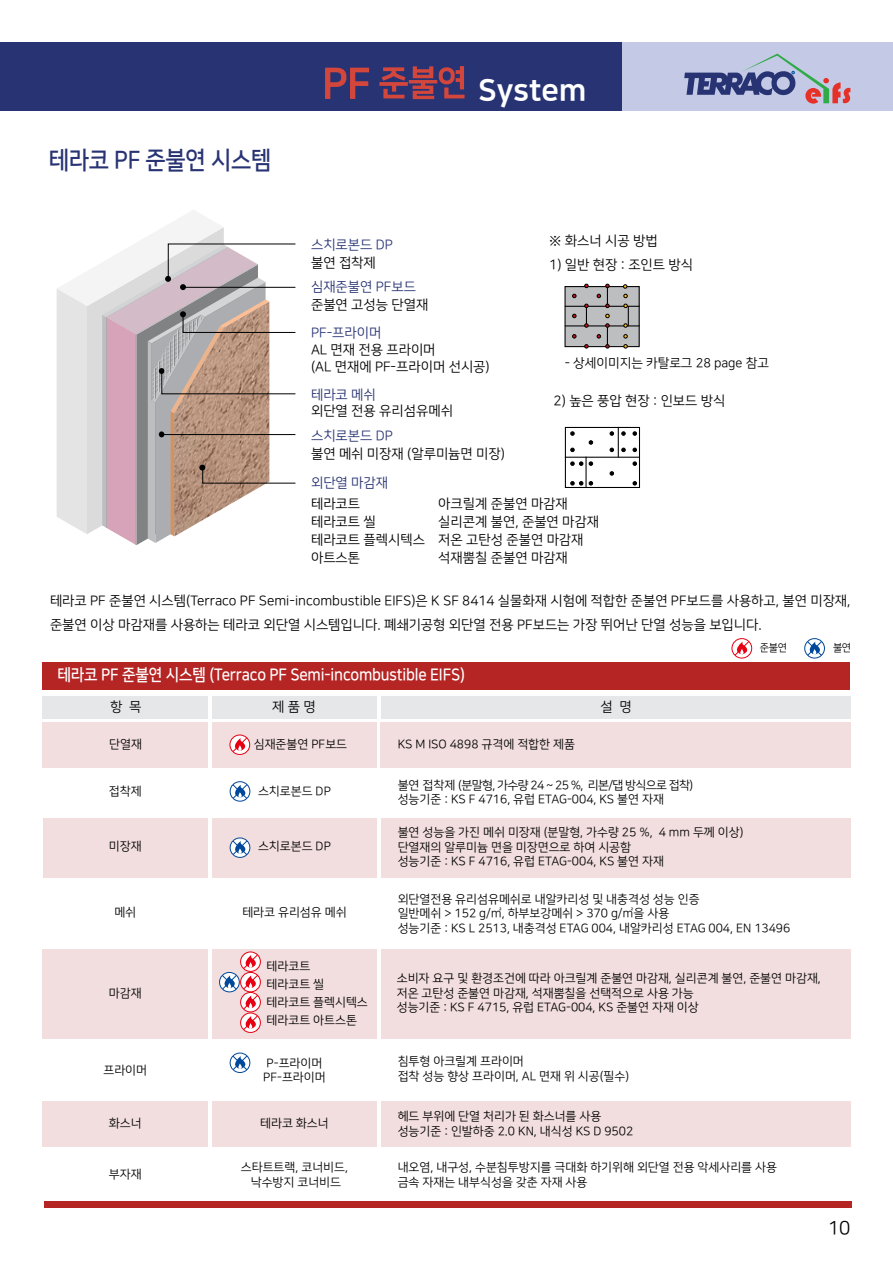
<style>
.page{position:relative;width:893px;height:1263px;background:#fff}
.page>*{position:absolute;margin:0;border:0;box-sizing:border-box;transform-origin:0 0}
.t1{font:30px "Nanum Square OTFEB";color:#fff}
.t2{font:24.75px "Nanum Square OTFB";letter-spacing:-.01em;color:#283373;scale:.9 1}
.t3{font:18.75px "Nanum Square OTFR";color:#000}
.t4{font:16.5px "Nanum Square OTFB";letter-spacing:-.01em;color:#fff;scale:.9 1}
.t5{font:13.5px/18px "Nanum Square OTFR";color:#000}
.t6{font:13.5px "Nanum Square OTFR";color:#283373}
.t7{font:12.75px "Nanum Square OTFR";color:#000}
.t8{font:12px/14.4px "Nanum Square OTFR";color:#000}
.t9{font:10.5px "Nanum Square OTFR";color:#000}
</style>
<div class="page">
<div style="left:0;top:43px;width:893px;height:68px;background:#283373"></div>
<div style="left:622px;top:43px;width:271px;height:68px;background:#c4cae5"></div>
<svg style="left:684px;top:54px;width:166px;height:50px"></svg>
<div style="left:43px;top:662px;width:807px;height:27px;background:#b42524"></div>
<div style="left:44px;top:1201px;width:808px;height:6px;background:#b42524"></div>
<svg style="left:57px;top:210px;width:239px;height:335px"></svg>
<svg style="left:731px;top:638px;width:22px;height:21px"></svg>
<svg style="left:804px;top:638px;width:21px;height:21px"></svg>
<div style="left:565px;top:287px;width:75px;height:59px;background:#bcbec0"></div>
<div style="left:564px;top:286px;width:76px;height:61px;border:1px solid #000"></div>
<div style="left:565px;top:427px;width:75px;height:61px;border:1px solid #000"></div>
<hr style="left:565px;top:306px;width:75px;height:1px;background:#000">
<hr style="left:565px;top:457px;width:75px;height:1px;background:#000">
<hr style="left:565px;top:325px;width:75px;height:1px;background:#000">
<hr style="left:618px;top:427px;width:1px;height:30px;background:#000">
<hr style="left:585px;top:457px;width:2px;height:30px;background:#000">
<svg style="left:623px;top:285px;width:4px;height:3px"></svg>
<svg style="left:584px;top:284px;width:4px;height:4px"></svg>
<svg style="left:572px;top:294px;width:4px;height:4px"></svg>
<svg style="left:572px;top:334px;width:4px;height:4px"></svg>
<svg style="left:572px;top:314px;width:4px;height:4px"></svg>
<svg style="left:606px;top:314px;width:3px;height:4px"></svg>
<svg style="left:624px;top:294px;width:3px;height:4px"></svg>
<svg style="left:624px;top:334px;width:3px;height:4px"></svg>
<svg style="left:597px;top:284px;width:12px;height:24px"></svg>
<svg style="left:624px;top:304px;width:5px;height:23px"></svg>
<svg style="left:584px;top:304px;width:4px;height:23px"></svg>
<svg style="left:597px;top:324px;width:12px;height:24px"></svg>
<svg style="left:624px;top:344px;width:3px;height:4px"></svg>
<svg style="left:584px;top:344px;width:4px;height:4px"></svg>
<svg style="left:610px;top:432px;width:4px;height:3px"></svg>
<svg style="left:622px;top:448px;width:3px;height:4px"></svg>
<svg style="left:571px;top:448px;width:3px;height:4px"></svg>
<svg style="left:633px;top:432px;width:4px;height:3px"></svg>
<svg style="left:633px;top:448px;width:4px;height:4px"></svg>
<svg style="left:610px;top:448px;width:4px;height:4px"></svg>
<svg style="left:589px;top:441px;width:4px;height:3px"></svg>
<svg style="left:571px;top:481px;width:12px;height:4px"></svg>
<svg style="left:571px;top:462px;width:12px;height:3px"></svg>
<svg style="left:589px;top:481px;width:4px;height:4px"></svg>
<svg style="left:589px;top:462px;width:4px;height:3px"></svg>
<svg style="left:610px;top:471px;width:4px;height:4px"></svg>
<svg style="left:633px;top:462px;width:4px;height:3px"></svg>
<svg style="left:633px;top:481px;width:4px;height:4px"></svg>
<svg style="left:325px;top:66px;width:140px;height:33px"></svg>
<div style="left:381px;top:1101px;width:469px;height:45px;background:#f2dede"></div>
<div style="left:380px;top:722px;width:470px;height:45px;background:#f2dede"></div>
<div style="left:212px;top:1101px;width:165px;height:45px;background:#f2dede"></div>
<div style="left:212px;top:722px;width:165px;height:45px;background:#f2dede"></div>
<div style="left:381px;top:818px;width:469px;height:60px;background:#f2dede"></div>
<div style="left:212px;top:818px;width:165px;height:60px;background:#f2dede"></div>
<div style="left:212px;top:949px;width:165px;height:90px;background:#f2dede"></div>
<div style="left:43px;top:696px;width:165px;height:22px;background:#e6e7e8"></div>
<div style="left:212px;top:696px;width:165px;height:22px;background:#e6e7e8"></div>
<div style="left:381px;top:696px;width:469px;height:22px;background:#e6e7e8"></div>
<div style="left:43px;top:1101px;width:165px;height:45px;background:#f2dede"></div>
<div style="left:43px;top:722px;width:165px;height:45px;background:#f2dede"></div>
<div style="left:43px;top:818px;width:165px;height:60px;background:#f2dede"></div>
<div style="left:43px;top:949px;width:165px;height:90px;background:#f2dede"></div>
<div style="left:381px;top:949px;width:469px;height:90px;background:#f2dede"></div>
<svg style="left:230px;top:734px;width:21px;height:21px"></svg>
<svg style="left:230px;top:781px;width:21px;height:21px"></svg>
<svg style="left:230px;top:837px;width:21px;height:21px"></svg>
<svg style="left:230px;top:1052px;width:21px;height:21px"></svg>
<svg style="left:219px;top:951px;width:42px;height:82px"></svg>
<h2 class="t2" style="left:49px;top:147px;width:249px">테라코 PF 준불연 시스템</h2>
<p class="t6" style="left:311px;top:237px;width:83px">스치로본드 DP</p>
<p class="t5" style="left:311px;top:254px;width:66px">불연 접착제</p>
<p class="t6" style="left:311px;top:280px;width:107px">심재준불연 PF보드</p>
<p class="t5" style="left:311px;top:296px;width:119px">준불연 고성능 단열재</p>
<p class="t6" style="left:311px;top:326px;width:72px">PF-프라이머</p>
<h1 class="t1" style="left:478px;top:74px;width:110px">System</h1>
<p class="t5" style="left:549px;top:232px;width:110px">※ 화스너 시공 방법</p>
<p class="t5" style="left:549px;top:256px;width:145px">1) 일반 현장 : 조인트 방식</p>
<p class="t5" style="left:311px;top:341px;width:180px;line-height:17.5px">AL 면재 전용 프라이머<br>(AL 면재에 PF-프라이머 선시공)</p>
<p class="t6" style="left:311px;top:387px;width:66px">테라코 메쉬</p>
<p class="t5" style="left:311px;top:402px;width:143px">외단열 전용 유리섬유메쉬</p>
<p class="t6" style="left:311px;top:429px;width:83px">스치로본드 DP</p>
<p class="t5" style="left:311px;top:445px;width:195px">불연 메쉬 미장재 (알루미늄면 미장)</p>
<p class="t7" style="left:565px;top:356px;width:206px">- 상세이미지는 카탈로그 28 page 참고</p>
<p class="t5" style="left:554px;top:392px;width:173px">2) 높은 풍압 현장 : 인보드 방식</p>
<p class="t6" style="left:311px;top:476px;width:79px">외단열 마감재</p>
<p class="t5" style="left:311px;top:495px;width:115px">테라코트<br>테라코트 씰 테라코트 플렉시텍스 아트스톤</p>
<p class="t5" style="left:438px;top:495px;width:162px">아크릴계 준불연 마감재 실리콘계 불연, 준불연 마감재 저온 고탄성 준불연 마감재 석재뿜칠 준불연 마감재</p>
<p class="t5" style="left:50px;top:589px;width:802px;line-height:24px">테라코 PF 준불연 시스템(Terraco PF Semi-incombustible EIFS)은 K SF 8414 실물화재 시험에 적합한 준불연 PF보드를 사용하고, 불연 미장재, 준불연 이상 마감재를 사용하는 테라코 외단열 시스템입니다. 폐쇄기공형 외단열 전용 PF보드는 가장 뛰어난 단열 성능을 보입니다.</p>
<h3 class="t4" style="left:58px;top:666px;width:454px">테라코 PF 준불연 시스템 (Terraco PF Semi-incombustible EIFS)</h3>
<p class="t5" style="left:110px;top:698px;width:33px">항 목</p>
<p class="t5" style="left:272px;top:698px;width:45px">제 품 명</p>
<p class="t5" style="left:600px;top:698px;width:33px">설 명</p>
<p class="t8" style="left:109px;top:738px;width:34px">단열재</p>
<p class="t8" style="left:109px;top:785px;width:34px">접착제</p>
<p class="t8" style="left:398px;top:737px;width:179px">KS M ISO 4898 규격에 적합한 제품</p>
<p class="t8" style="left:254px;top:738px;width:95px">심재준불연 PF보드</p>
<p class="t8" style="left:398px;top:778px;width:297px">불연 접착제 (분말형, 가수량 24 ~ 25 %, 리본/댑 방식으로 접착) 성능기준 : KS F 4716, 유럽 ETAG-004, KS 불연 자재</p>
<p class="t8" style="left:258px;top:785px;width:74px">스치로본드 DP</p>
<p class="t8" style="left:109px;top:840px;width:34px">미장재</p>
<p class="t8" style="left:258px;top:840px;width:74px">스치로본드 DP</p>
<p class="t8" style="left:398px;top:825px;width:347px">불연 성능을 가진 메쉬 미장재 (분말형, 가수량 25 %, 4 mm 두께 이상) 단열재의 알루미늄 면을 미장면으로 하여 시공함<br>성능기준 : KS F 4716, 유럽 ETAG-004, KS 불연 자재</p>
<p class="t9" style="left:760px;top:642px;width:29px">준불연</p>
<p class="t9" style="left:833px;top:642px;width:20px">불연</p>
<p class="t8" style="left:114px;top:905px;width:23px">메쉬</p>
<p class="t8" style="left:242px;top:905px;width:106px">테라코 유리섬유 메쉬</p>
<p class="t8" style="left:109px;top:986px;width:34px">마감재</p>
<p class="t8" style="left:103px;top:1063px;width:45px">프라이머</p>
<p class="t8" style="left:267px;top:958px;width:103px;line-height:18px">테라코트<br>테라코트 씰 테라코트 플렉시텍스 테라코트 아트스톤</p>
<p class="t8" style="left:263px;top:1056px;width:64px">P-프라이머<br>PF-프라이머</p>
<p class="t8" style="left:398px;top:892px;width:394px">외단열전용 유리섬유메쉬로 내알카리성 및 내충격성 성능 인증<br>일반메쉬 &gt; 152 g/㎡, 하부보강메쉬 &gt; 370 g/㎡을 사용<br>성능기준 : KS L 2513, 내충격성 ETAG 004, 내알카리성 ETAG 004, EN 13496</p>
<p class="t8" style="left:397px;top:972px;width:426px">소비자 요구 및 환경조건에 따라 아크릴계 준불연 마감재, 실리콘계 불연, 준불연 마감재, 저온 고탄성 준불연 마감재, 석재뿜칠을 선택적으로 사용 가능<br>성능기준 : KS F 4715, 유럽 ETAG-004, KS 준불연 자재 이상</p>
<p class="t8" style="left:398px;top:1055px;width:233px">침투형 아크릴계 프라이머<br>접착 성능 향상 프라이머, AL 면재 위 시공(필수)</p>
<p class="t8" style="left:109px;top:1116px;width:34px">화스너</p>
<p class="t8" style="left:109px;top:1167px;width:34px">부자재</p>
<p class="t8" style="left:260px;top:1116px;width:70px">테라코 화스너</p>
<p class="t8" style="left:398px;top:1109px;width:237px">헤드 부위에 단열 처리가 된 화스너를 사용 성능기준 : 인발하중 2.0 KN, 내식성 KS D 9502</p>
<p class="t8" style="left:241px;top:1161px;width:109px;text-align:center">스타트트랙, 코너비드, 낙수방지 코너비드</p>
<p class="t8" style="left:398px;top:1161px;width:381px">내오염, 내구성, 수분침투방지를 극대화 하기위해 외단열 전용 악세사리를 사용 금속 자재는 내부식성을 갖춘 자재 사용</p>
<h3 class="t3" style="left:828px;top:1218px;width:24px">10</h3>
</div>
